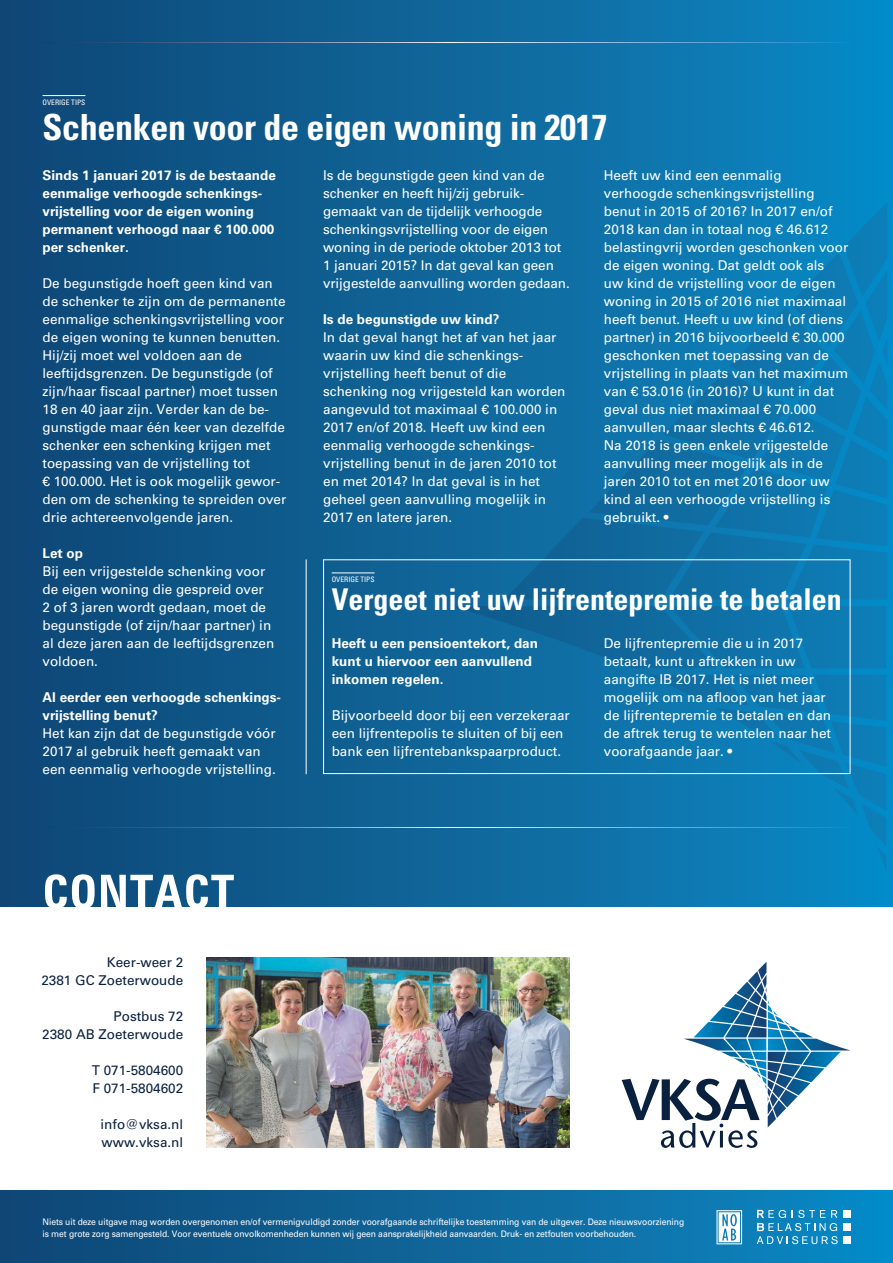
<style>
.page{position:relative;width:893px;height:1263px;background:#fff}
.page>*{position:absolute;margin:0;border:0;box-sizing:border-box;transform-origin:0 0}
.t1{font:700 condensed 36px "Univers LT Std";letter-spacing:-.01em;color:#fff}
.t2{font:700 condensed 30px "Univers LT Std";color:#fff}
.t3{font:13.5px/18px "Univers LT Std";color:#fff}
.t4{font:700 13.5px/18px "Univers LT Std";color:#fff}
.t5{font:13.5px/18px "Univers LT Std";color:#0a203f;text-align:right}
.t6{font:9px/12px "Univers LT Std";letter-spacing:-.01em;color:#fff;scale:.95 1}
.t7{font:condensed 7.5px "Univers LT Std";color:#fff}
</style>
<div class="page">
<div style="left:0;top:0;width:893px;height:907px;background:linear-gradient(to right,#104573,#0b89c5)"></div>
<div style="left:0;top:1191px;width:893px;height:72px;background:linear-gradient(to right,#104573,#0b89c5)"></div>
<svg style="left:452px;top:202px;width:435px;height:670px;background:#0e73aa"></svg>
<hr style="left:43px;top:42px;width:807px;height:1px;background:#fff">
<hr style="left:43px;top:827px;width:807px;height:1px;background:#fff">
<svg style="left:757px;top:1210px;width:81px;height:34px;background:#3799c9"></svg>
<div style="left:843px;top:1236px;width:7px;height:8px;background:#fff"></div>
<div style="left:843px;top:1223px;width:7px;height:8px;background:#fff"></div>
<div style="left:843px;top:1210px;width:7px;height:8px;background:#fff"></div>
<svg style="left:45px;top:874px;width:189px;height:33px"></svg>
<svg style="left:622px;top:962px;width:229px;height:186px"></svg>
<img style="left:207px;top:958px;width:362px;height:190px">
<svg style="left:716px;top:1210px;width:26px;height:34px"></svg>
<hr style="left:43px;top:95px;width:42px;height:1px;background:#fff">
<div style="left:323px;top:559px;width:527px;height:215px;border:1px solid #fff"></div>
<hr style="left:306px;top:559px;width:1px;height:215px;background:#fff">
<hr style="left:332px;top:572px;width:43px;height:1px;background:#fff">
<p class="t7" style="left:43px;top:97px;width:44px">OVERIGE TIPS</p>
<h1 class="t1" style="left:43px;top:105px;width:566px">Schenken voor de eigen woning in 2017</h1>
<p class="t4" style="left:43px;top:166px;width:235px">Sinds 1 januari 2017 is de bestaande eenmalige verhoogde schenkings&shy;vrijstelling voor de eigen woning permanent verhoogd naar € 100.000 per schenker.</p>
<p class="t3" style="left:43px;top:274px;width:245px">De begunstigde hoeft geen kind van de schenker te zijn om de permanente eenmalige schenkingsvrijstelling voor de eigen woning te kunnen benutten.<br>Hij/zij moet wel voldoen aan de leeftijdsgrenzen. De begunstigde (of zijn/haar fiscaal partner) moet tussen 18 en 40 jaar zijn. Verder kan de be&shy;gunstigde maar één keer van dezelfde schenker een schenking krijgen met toepassing van de vrijstelling tot<br>€ 100.000. Het is ook mogelijk gewor&shy;den om de schenking te spreiden over drie achtereenvolgende jaren.</p>
<p class="t4" style="left:43px;top:544px;width:42px">Let op</p>
<p class="t3" style="left:43px;top:562px;width:233px">Bij een vrijgestelde schenking voor de eigen woning die gespreid over<br>2 of 3 jaren wordt gedaan, moet de begunstigde (of zijn/haar partner) in al deze jaren aan de leeftijdsgrenzen voldoen.</p>
<p class="t4" style="left:43px;top:688px;width:240px">Al eerder een verhoogde schenkings&shy;vrijstelling benut?</p>
<p class="t3" style="left:43px;top:724px;width:235px">Het kan zijn dat de begunstigde vóór<br>2017 al gebruik heeft gemaakt van een eenmalig verhoogde vrijstelling.</p>
<p class="t3" style="left:323px;top:166px;width:248px">Is de begunstigde geen kind van de schenker en heeft hij/zij gebruik&shy;gemaakt van de tijdelijk verhoogde schenkingsvrijstelling voor de eigen woning in de periode oktober 2013 tot 1 januari 2015? In dat geval kan geen vrijgestelde aanvulling worden gedaan.</p>
<p class="t4" style="left:323px;top:310px;width:178px">Is de begunstigde uw kind?</p>
<p class="t3" style="left:323px;top:328px;width:244px">In dat geval hangt het af van het jaar waarin uw kind die schenkings&shy;vrijstelling heeft benut of die schenking nog vrijgesteld kan worden aangevuld tot maximaal € 100.000 in 2017 en/of 2018. Heeft uw kind een eenmalig verhoogde schenkings&shy;vrijstelling benut in de jaren 2010 tot en met 2014? In dat geval is in het geheel geen aanvulling mogelijk in 2017 en latere jaren.</p>
<p class="t3" style="left:604px;top:166px;width:246px">Heeft uw kind een eenmalig verhoogde schenkingsvrijstelling benut in 2015 of 2016? In 2017 en/of 2018 kan dan in totaal nog € 46.612 belastingvrij worden geschonken voor de eigen woning. Dat geldt ook als<br>uw kind de vrijstelling voor de eigen woning in 2015 of 2016 niet maximaal heeft benut. Heeft u uw kind (of diens partner) in 2016 bijvoorbeeld € 30.000 geschonken met toepassing van de vrijstelling in plaats van het maximum van € 53.016 (in 2016)? U kunt in dat geval dus niet maximaal € 70.000 aanvullen, maar slechts € 46.612.<br>Na 2018 is geen enkele vrijgestelde aanvulling meer mogelijk als in de jaren 2010 tot en met 2016 door uw kind al een verhoogde vrijstelling is gebruikt. •</p>
<p class="t7" style="left:332px;top:574px;width:44px">OVERIGE TIPS</p>
<h2 class="t2" style="left:332px;top:581px;width:512px">Vergeet niet uw lijfrentepremie te betalen</h2>
<p class="t4" style="left:332px;top:634px;width:208px">Heeft u een pensioentekort, dan kunt u hiervoor een aanvullend inkomen regelen.</p>
<p class="t3" style="left:332px;top:706px;width:240px">Bijvoorbeeld door bij een verzekeraar een lijfrentepolis te sluiten of bij een bank een lijfrentebankspaarproduct.</p>
<p class="t3" style="left:604px;top:634px;width:229px">De lijfrentepremie die u in 2017 betaalt, kunt u aftrekken in uw aangifte IB 2017. Het is niet meer mogelijk om na afloop van het jaar de lijfrentepremie te betalen en dan de aftrek terug te wentelen naar het voorafgaande jaar. •</p>
<p class="t5" style="left:41px;top:954px;width:143px">Keer-weer 2<br>2381 GC Zoeterwoude</p>
<p class="t5" style="left:42px;top:1008px;width:143px">Postbus 72<br>2380 AB Zoeterwoude</p>
<p class="t5" style="left:92px;top:1062px;width:93px;text-align:left">T 071-5804600<br>F 071-5804602</p>
<p class="t5" style="left:101px;top:1116px;width:84px;text-align:left">info@vksa.nl www.vksa.nl</p>
<p class="t6" style="left:43px;top:1216px;width:677px">Niets uit deze uitgave mag worden overgenomen en/of vermenigvuldigd zonder voorafgaande schriftelijke toestemming van de uitgever. Deze nieuwsvoorziening is met grote zorg samengesteld. Voor eventuele onvolkomenheden kunnen wij geen aansprakelijkheid aanvaarden. Druk- en zetfouten voorbehouden.</p>
</div>
